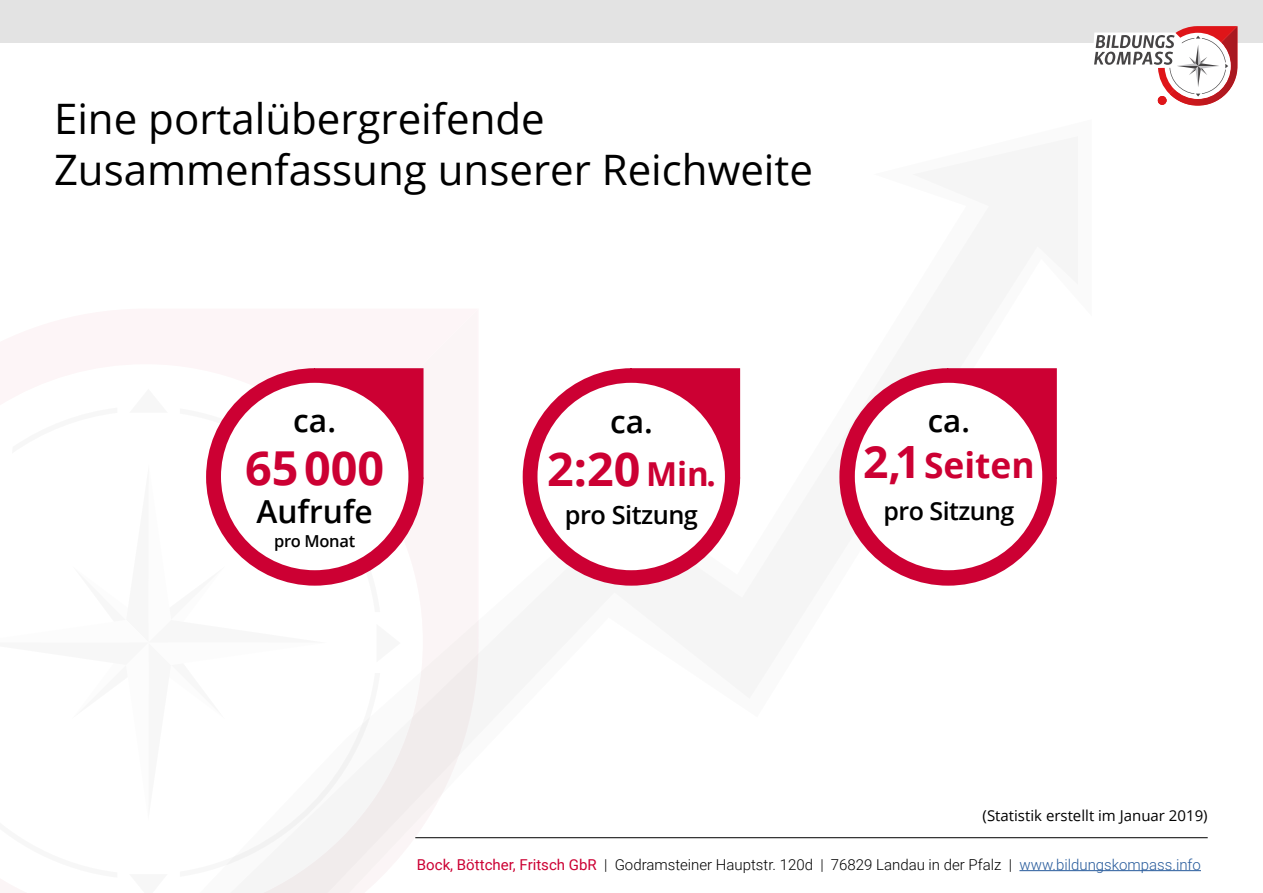
<style>
.page{position:relative;width:1263px;height:893px;background:#fff}
.page>*{position:absolute;margin:0;border:0;box-sizing:border-box;transform-origin:0 0}
.t1{font:700 46.8px "Open Sans";color:#c03}
.t2{font:700 46.65px "Open Sans";color:#c03}
.t3{font:42px/50.4px "Open Sans";color:#000}
.t4{font:700 35.4px "Open Sans";color:#c03}
.t5{font:600 31.8px "Open Sans";color:#000}
.t6{font:600 31.65px "Open Sans";color:#000}
.t7{font:600 31.2px "Open Sans";color:#000}
.t8{font:600 25.35px "Open Sans";letter-spacing:-.02em;color:#000}
.t9{font:600 24.9px "Open Sans";letter-spacing:-.02em;color:#000}
.t10{font:600 16.5px "Open Sans";letter-spacing:-.02em;color:#000}
.t11{font:300 15px "Roboto";color:#000}
.t12{font:15px "Open Sans";color:#000}
.s1{font-size:33px}
.s2{font-size:44.4px}
.s3{font-weight:400;color:#c03}
.s4{color:#265a9b}
</style>
<div class="page">
<div style="left:0;top:0;width:1263px;height:43px;background:#e3e3e3"></div>
<hr style="left:415px;top:837px;width:793px;height:1px;background:#000">
<svg style="left:206px;top:368px;width:872px;height:525px"></svg>
<hr style="left:1019px;top:870px;width:182px;height:1px;background:#265a9b">
<div style="left:207px;top:369px;width:215px;height:216px;background:#c03;border-radius:108px"></div>
<div style="left:524px;top:369px;width:215px;height:216px;background:#c03;border-radius:108px"></div>
<div style="left:840px;top:369px;width:216px;height:216px;background:#c03;border-radius:108px"></div>
<div style="left:537px;top:383px;width:188px;height:187px;background:#fff;border-radius:50%"></div>
<div style="left:855px;top:383px;width:187px;height:187px;background:#fff;border-radius:50%"></div>
<div style="left:221px;top:383px;width:187px;height:187px;background:#fff;border-radius:50%"></div>
<svg style="left:1094px;top:26px;width:143px;height:80px"></svg>
<h3 class="t3" style="left:54px;top:98px;width:760px">Eine portalübergreifende<br>Zusammenfassung unserer Reichweite</h3>
<h3 class="t5" style="left:293px;top:408px;width:44px">ca.</h3>
<h1 class="t1" style="left:245px;top:450px;width:141px">65000</h1>
<h3 class="t5" style="left:256px;top:498px;width:118px">Aufrufe</h3>
<p class="t10" style="left:274px;top:534px;width:82px">pro Monat</p>
<h3 class="t6" style="left:610px;top:409px;width:44px">ca.</h3>
<h2 class="t2" style="left:547px;top:451px;width:170px">2:20 <span class="s1">Min.</span></h2>
<h3 class="t8" style="left:565px;top:505px;width:135px">pro Sitzung</h3>
<h3 class="t7" style="left:928px;top:408px;width:44px">ca.</h3>
<h3 class="t4" style="left:863px;top:451px;width:173px"><span class="s2">2,1</span> Seiten</h3>
<h3 class="t9" style="left:883px;top:500px;width:133px">pro Sitzung</h3>
<p class="t12" style="left:982px;top:810px;width:227px">(Statistik erstellt im Januar 2019)</p>
<p class="t11" style="left:417px;top:858px;width:785px"><span class="s3">Bock, Böttcher, Fritsch GbR</span> | Godramsteiner Hauptstr. 120d | 76829 Landau in der Pfalz | <span class="s4">www.bildungskompass.info</span></p>
</div>
